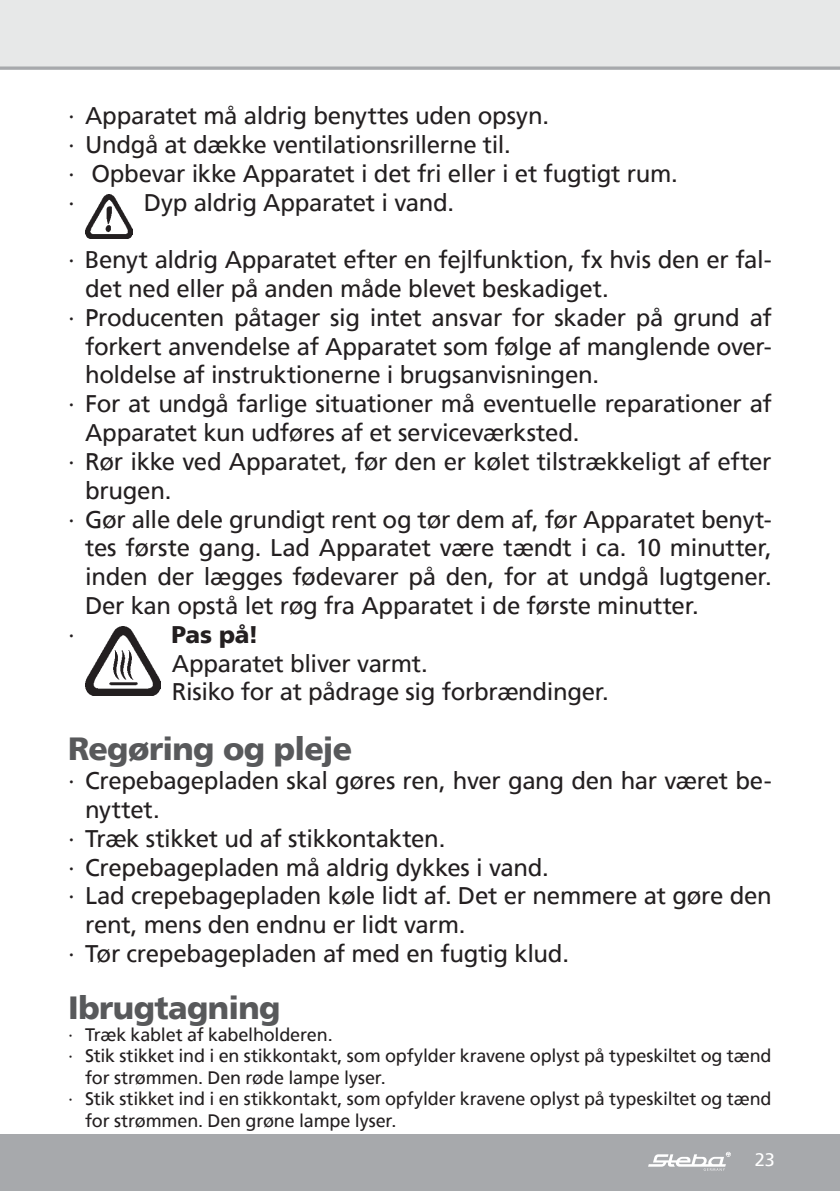
<style>
.page{position:relative;width:840px;height:1191px;background:#fff}
.page>*{position:absolute;margin:0;border:0;box-sizing:border-box;transform-origin:0 0}
.t1{font:900 32px "Frutiger";letter-spacing:-.02em;color:#58595b}
.t2{font:24px/28.8px "Frutiger";letter-spacing:-.015em;color:#231f20}
.t3{font:900 24px "Frutiger";color:#231f20}
.t4{font:18px "Frutiger";letter-spacing:-.01em;color:#231f20}
.t5{font:18px "Frutiger";color:#fff}
</style>
<div class="page">
<div style="left:0;top:0;width:839px;height:68px;background:#e7e8e8"></div>
<div style="left:0;top:1134px;width:839px;height:57px;background:#a7a9ac"></div>
<svg style="left:648px;top:1151px;width:82px;height:19px"></svg>
<svg style="left:0;top:66px;width:839px;height:4px;background:#b2b4b7"></svg>
<img style="left:85px;top:195px;width:48px;height:43px">
<img style="left:85px;top:627px;width:75px;height:68px">
<p class="t2" style="left:68px;top:101px;width:611px">∙ Apparatet må aldrig benyttes uden opsyn.<br>∙ Undgå at dække ventilationsrillerne til.<br>∙ Opbevar ikke Apparatet i det fri eller i et fugtigt rum. ∙</p>
<p class="t2" style="left:144px;top:188px;width:311px">Dyp aldrig Apparatet i vand.</p>
<p class="t2" style="left:68px;top:245px;width:704px">∙ ●Benyt aldrig Apparatet efter en fejlfunktion, fx hvis den er fal-</p>
<p class="t2" style="left:85px;top:274px;width:525px">det ned eller på anden måde blevet beskadiget.</p>
<p class="t2" style="left:68px;top:303px;width:704px">∙ Producenten påtager sig intet ansvar for skader på grund af</p>
<p class="t2" style="left:85px;top:332px;width:687px">forkert anvendelse af Apparatet som følge af manglende over-</p>
<p class="t2" style="left:85px;top:360px;width:515px">holdelse af instruktionerne i brugsanvisningen.</p>
<p class="t2" style="left:68px;top:389px;width:705px">∙ For at undgå farlige situationer må eventuelle reparationer af</p>
<p class="t2" style="left:85px;top:418px;width:495px">Apparatet kun udføres af et serviceværksted.</p>
<p class="t2" style="left:68px;top:447px;width:704px">∙ Rør ikke ved Apparatet, før den er kølet tilstrækkeligt af efter</p>
<p class="t2" style="left:85px;top:476px;width:88px">brugen.</p>
<p class="t2" style="left:68px;top:504px;width:705px">∙ Gør alle dele grundigt rent og tør dem af, før Apparatet benyt-</p>
<p class="t2" style="left:85px;top:533px;width:687px">tes første gang. Lad Apparatet være tændt i ca. 10 minutter,</p>
<p class="t2" style="left:85px;top:562px;width:687px">inden der lægges fødevarer på den, for at undgå lugtgener.</p>
<p class="t2" style="left:85px;top:591px;width:615px">Der kan opstå let røg fra Apparatet i de første minutter.</p>
<p class="t2" style="left:68px;top:620px;width:8px">∙</p>
<p class="t3" style="left:171px;top:620px;width:89px">Pas på!</p>
<p class="t2" style="left:172px;top:648px;width:438px">Apparatet bliver varmt.<br>Risiko for at pådrage sig forbrændinger.</p>
<h1 class="t1" style="left:68px;top:730px;width:286px">Regøring og pleje</h1>
<p class="t2" style="left:68px;top:766px;width:705px">∙ Crepebagepladen skal gøres ren, hver gang den har været be-</p>
<p class="t2" style="left:85px;top:795px;width:76px">nyttet.</p>
<p class="t2" style="left:68px;top:824px;width:378px">∙ Træk stikket ud af stikkontakten.</p>
<p class="t2" style="left:68px;top:852px;width:482px">∙ Crepebagepladen må aldrig dykkes i vand.</p>
<p class="t2" style="left:68px;top:881px;width:705px">∙ Lad crepebagepladen køle lidt af. Det er nemmere at gøre den</p>
<p class="t2" style="left:85px;top:910px;width:381px">rent, mens den endnu er lidt varm.</p>
<p class="t2" style="left:68px;top:939px;width:502px">∙ Tør crepebagepladen af med en fugtig klud.</p>
<h1 class="t1" style="left:68px;top:988px;width:214px">Ibrugtagning</h1>
<p class="t4" style="left:68px;top:1023px;width:266px">∙ Træk kablet af kabelholderen.</p>
<p class="t4" style="left:68px;top:1045px;width:704px">∙ Stik stikket ind i en stikkontakt, som opfylder kravene oplyst på typeskiltet og tænd</p>
<p class="t4" style="left:85px;top:1066px;width:302px">for strømmen. Den røde lampe lyser.</p>
<p class="t4" style="left:68px;top:1088px;width:704px">∙ Stik stikket ind i en stikkontakt, som opfylder kravene oplyst på typeskiltet og tænd</p>
<p class="t4" style="left:85px;top:1110px;width:312px">for strømmen. Den grøne lampe lyser.</p>
<p class="t5" style="left:754px;top:1149px;width:22px">23</p>
</div>
